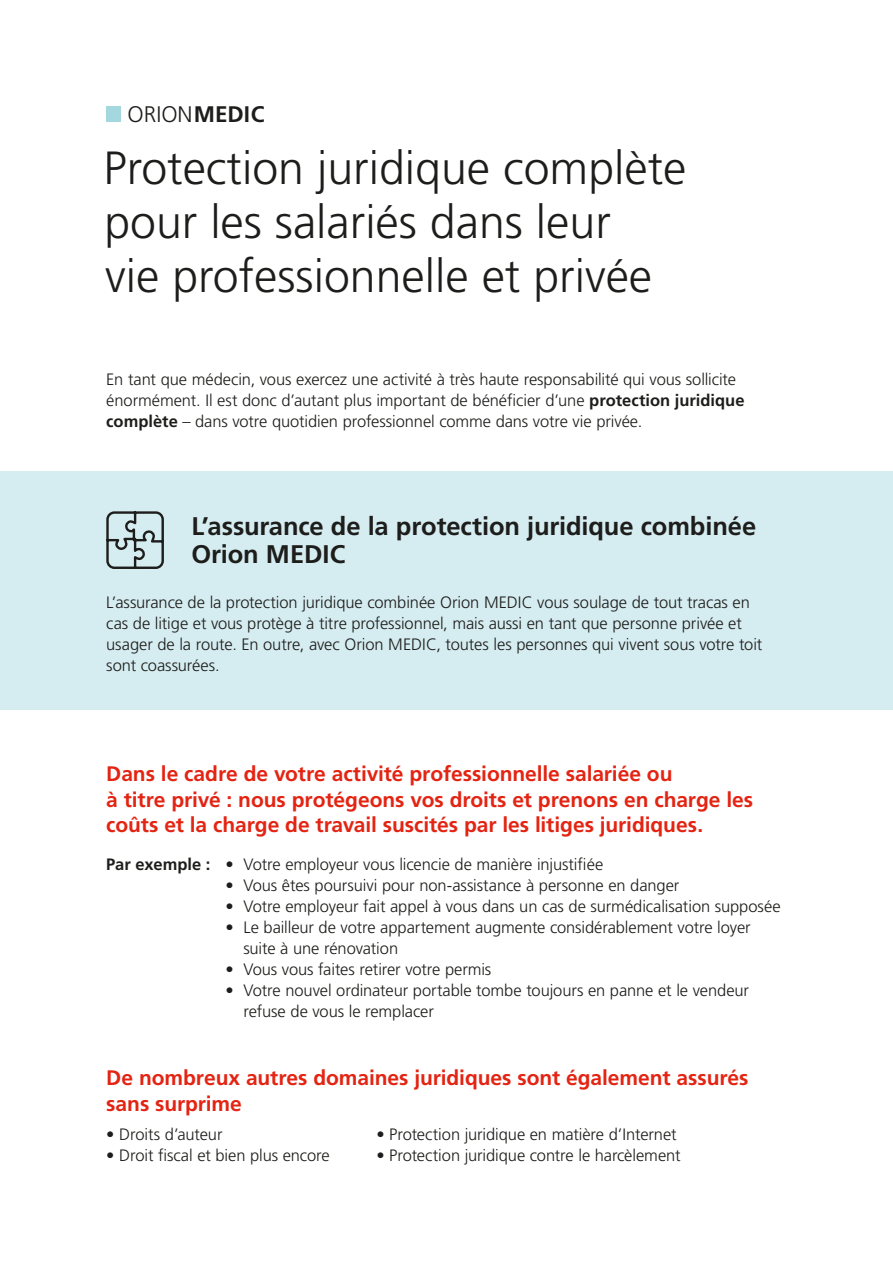
<style>
.page{position:relative;width:893px;height:1263px;background:#fff}
.page>*{position:absolute;margin:0;border:0;box-sizing:border-box;transform-origin:0 0}
.t1{font:300 46.5px/54px "Frutiger";color:#1d1d1b}
.t2{font:700 25.5px/28.5px "Frutiger";letter-spacing:-.005em;color:#1d1d1b}
.t3{font:300 22.5px "Frutiger";color:#1d1d1b}
.t4{font:700 21px/25.5px "Frutiger";letter-spacing:-.005em;color:#e42413}
.t5{font:300 16.5px/21px "Frutiger";letter-spacing:-.005em;color:#1d1d1b}
.s1{font-weight:700}
</style>
<div class="page">
<div style="left:0;top:471px;width:893px;height:238px;background:#d5ecf0"></div>
<div style="left:106px;top:107px;width:15px;height:15px;background:#a4d8de"></div>
<svg style="left:106px;top:511px;width:58px;height:58px"></svg>
<h3 class="t3" style="left:128px;top:102px;width:139px">ORION<span class="s1">MEDIC</span></h3>
<h1 class="t1" style="left:103px;top:141px;width:585px">Protection juridique complète pour les salariés dans leur<br>vie professionnelle et privée</h1>
<p class="t5" style="left:106px;top:369px;width:640px">En tant que médecin, vous exercez une activité à très haute responsabilité qui vous sollicite énormément. Il est donc d’autant plus important de bénéficier d’une <span class="s1">protection juridique complète</span> – dans votre quotidien professionnel comme dans votre vie privée.</p>
<h2 class="t2" style="left:191px;top:512px;width:566px">L’assurance de la protection juridique combinée<br>Orion MEDIC</h2>
<p class="t5" style="left:106px;top:592px;width:658px">L’assurance de la protection juridique combinée Orion MEDIC vous soulage de tout tracas en cas de litige et vous protège à titre professionnel, mais aussi en tant que personne privée et usager de la route. En outre, avec Orion MEDIC, toutes les personnes qui vivent sous votre toit sont coassurées.</p>
<p class="t4" style="left:106px;top:761px;width:648px">Dans le cadre de votre activité professionnelle salariée ou<br>à titre privé : nous protégeons vos droits et prenons en charge les coûts et la charge de travail suscités par les litiges juridiques.</p>
<p class="t5" style="left:106px;top:854px;width:498px"><span class="s1">Par exemple :</span> • Votre employeur vous licencie de manière injustifiée</p>
<p class="t5" style="left:225px;top:875px;width:455px">• Vous êtes poursuivi pour non-assistance à personne en danger</p>
<p class="t5" style="left:225px;top:896px;width:557px">• Votre employeur fait appel à vous dans un cas de surmédicalisation supposée</p>
<p class="t5" style="left:243px;top:917px;width:509px;text-indent:-18px">• Le bailleur de votre appartement augmente considérablement votre loyer suite à une rénovation</p>
<p class="t5" style="left:225px;top:959px;width:267px">• Vous vous faites retirer votre permis</p>
<p class="t5" style="left:243px;top:980px;width:507px;text-indent:-18px">• Votre nouvel ordinateur portable tombe toujours en panne et le vendeur refuse de vous le remplacer</p>
<p class="t4" style="left:106px;top:1065px;width:644px">De nombreux autres domaines juridiques sont également assurés sans surprime</p>
<p class="t5" style="left:106px;top:1124px;width:118px">• Droits d’auteur</p>
<p class="t5" style="left:376px;top:1124px;width:302px">• Protection juridique en matière d’Internet</p>
<p class="t5" style="left:106px;top:1145px;width:225px">• Droit fiscal et bien plus encore</p>
<p class="t5" style="left:376px;top:1145px;width:306px">• Protection juridique contre le harcèlement</p>
</div>
